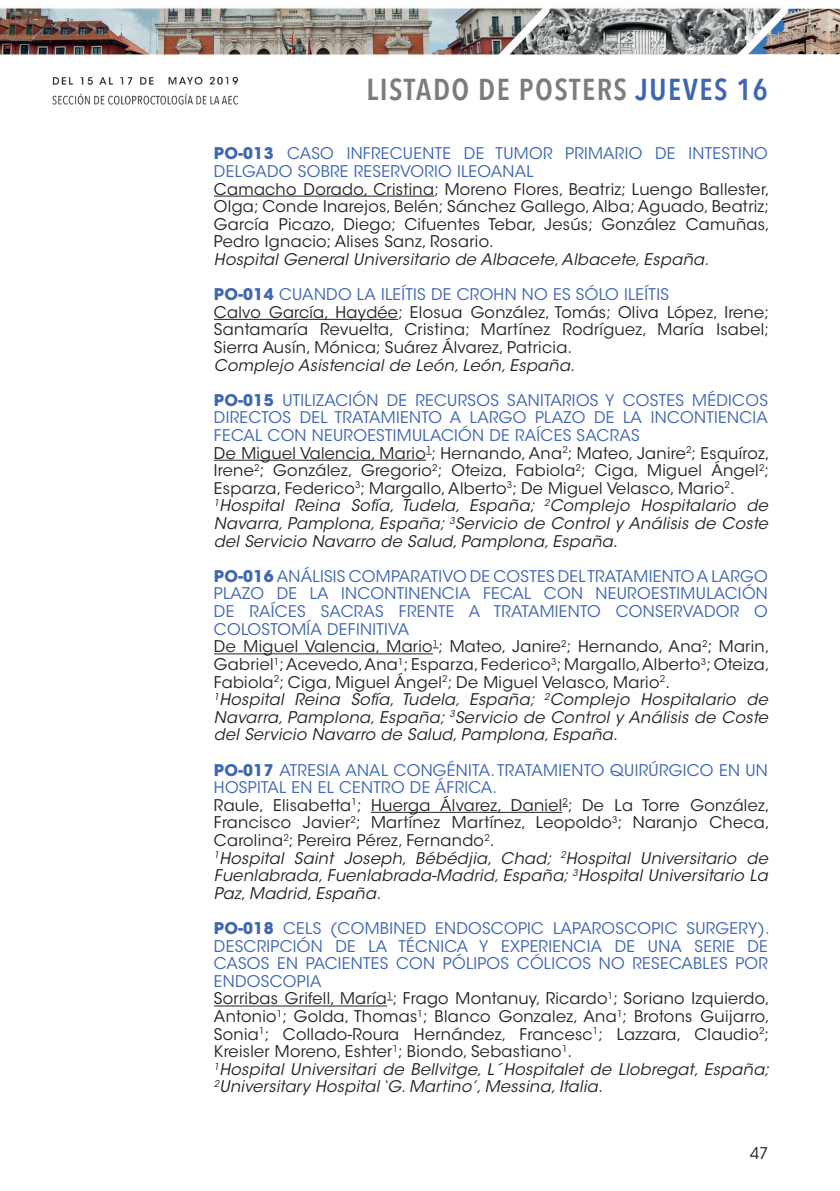
<style>
.page{position:relative;width:840px;height:1191px;background:#fff}
.page>*{position:absolute;margin:0;border:0;box-sizing:border-box;transform-origin:0 0}
.t1{font:600 condensed 30px "Avenir Next LT Pro";letter-spacing:.05em;color:#7a7c7f}
.t2{font:16px/17.6px "ITC Avant Garde Std";letter-spacing:.02em;color:#231f20}
.t3{font:italic 16px "ITC Avant Garde Std";letter-spacing:.02em;color:#231f20}
.t4{font:16px/17.6px "ITC Avant Garde Std";letter-spacing:.02em;color:#3e66b1}
.s1{color:#3e66b1}
.s2{font-weight:700}
.s3{font-weight:700;color:#3e66b1}
.s4{font-style:italic}
</style>
<div class="page">
<img style="left:0;top:8px;width:839px;height:47px">
<img style="left:52px;top:76px;width:187px;height:29px">
<hr style="left:214px;top:196px;width:220px;height:1px;background:#231f20">
<hr style="left:214px;top:319px;width:184px;height:1px;background:#231f20">
<hr style="left:214px;top:460px;width:212px;height:1px;background:#231f20">
<hr style="left:214px;top:653px;width:219px;height:1px;background:#231f20">
<hr style="left:371px;top:812px;width:191px;height:1px;background:#231f20">
<hr style="left:214px;top:1005px;width:173px;height:1px;background:#231f20">
<h1 class="t1" style="left:366px;top:71px;width:403px">LISTADO DE POSTERS <span class="s1">JUEVES 16</span></h1>
<p class="t4" style="left:214px;top:145px;width:555px"><span class="s2">PO-013</span> CASO INFRECUENTE DE TUMOR PRIMARIO DE INTESTINO<br>DELGADO SOBRE RESERVORIO ILEOANAL</p>
<p class="t2" style="left:214px;top:180px;width:557px;text-align:justify">Camacho Dorado, Cristina; Moreno Flores, Beatriz; Luengo Ballester, Olga; Conde Inarejos, Belén; Sánchez Gallego, Alba; Aguado, Beatriz; García Picazo, Diego; Cifuentes Tebar, Jesús; González Camuñas, Pedro Ignacio; Alises Sanz, Rosario.</p>
<p class="t3" style="left:214px;top:249px;width:496px">Hospital General Universitario de Albacete, Albacete, España.</p>
<p class="t2" style="left:214px;top:286px;width:556px"><span class="s3">PO-014</span> <span class="s1">CUANDO LA ILEÍTIS DE CROHN NO ES SÓLO ILEÍTIS<br></span>Calvo García, Haydée; Elosua González, Tomás; Oliva López, Irene; Santamaría Revuelta, Cristina; Martínez Rodríguez, María Isabel; Sierra Ausín, Mónica; Suárez Álvarez, Patricia.</p>
<p class="t3" style="left:214px;top:355px;width:362px">Complejo Asistencial de León, León, España.</p>
<p class="t2" style="left:214px;top:391px;width:557px"><span class="s3">PO-015</span> <span class="s1">UTILIZACIÓN DE RECURSOS SANITARIOS Y COSTES MÉDICOS DIRECTOS DEL TRATAMIENTO A LARGO PLAZO DE LA INCONTIENCIA FECAL CON NEUROESTIMULACIÓN DE RAÍCES SACRAS<br></span>De Miguel Valencia, Mario<sup>1</sup>; Hernando, Ana<sup>2</sup>; Mateo, Janire<sup>2</sup>; Esquíroz, Irene<sup>2</sup>; González, Gregorio<sup>2</sup>; Oteiza, Fabiola<sup>2</sup>; Ciga, Miguel Ángel<sup>2</sup>; Esparza, Federico<sup>3</sup>; Margallo, Alberto<sup>3</sup>; De Miguel Velasco, Mario<sup>2</sup>.<br><sup>1</sup><span class="s4">Hospital Reina Sofía, Tudela, España;</span> <sup>2</sup><span class="s4">Complejo Hospitalario de Navarra, Pamplona, España;</span> <sup>3</sup><span class="s4">Servicio de Control y Análisis de Coste del Servicio Navarro de Salud, Pamplona, España.</span></p>
<p class="t2" style="left:214px;top:567px;width:557px"><span class="s3">PO-016</span> <span class="s1">ANÁLISIS COMPARATIVO DE COSTES DEL TRATAMIENTO A LARGO PLAZO DE LA INCONTINENCIA FECAL CON NEUROESTIMULACIÓN DE RAÍCES SACRAS FRENTE A TRATAMIENTO CONSERVADOR O COLOSTOMÍA DEFINITIVA<br></span>De Miguel Valencia, Mario<sup>1</sup>; Mateo, Janire<sup>2</sup>; Hernando, Ana<sup>2</sup>; Marin, Gabriel<sup>1</sup>; Acevedo, Ana<sup>1</sup>; Esparza, Federico<sup>3</sup>; Margallo, Alberto<sup>3</sup>; Oteiza, Fabiola<sup>2</sup>; Ciga, Miguel Ángel<sup>2</sup>; De Miguel Velasco, Mario<sup>2</sup>.<br><sup>1</sup><span class="s4">Hospital Reina Sofía, Tudela, España;</span> <sup>2</sup><span class="s4">Complejo Hospitalario de Navarra, Pamplona, España;</span> <sup>3</sup><span class="s4">Servicio de Control y Análisis de Coste del Servicio Navarro de Salud, Pamplona, España.</span></p>
<p class="t2" style="left:214px;top:761px;width:557px"><span class="s3">PO-017</span> <span class="s1">ATRESIA ANAL CONGÉNITA. TRATAMIENTO QUIRÚRGICO EN UN HOSPITAL EN EL CENTRO DE ÁFRICA.<br></span>Raule, Elisabetta<sup>1</sup>; Huerga Álvarez, Daniel<sup>2</sup>; De La Torre González, Francisco Javier<sup>2</sup>; Martínez Martínez, Leopoldo<sup>3</sup>; Naranjo Checa, Carolina<sup>2</sup>; Pereira Pérez, Fernando<sup>2</sup>.<br><sup>1</sup><span class="s4">Hospital Saint Joseph, Bébédjia, Chad;</span> <sup>2</sup><span class="s4">Hospital Universitario de Fuenlabrada, Fuenlabrada-Madrid, España;</span> <sup>3</sup><span class="s4">Hospital Universitario La Paz, Madrid, España.</span></p>
<p class="t2" style="left:214px;top:919px;width:557px"><span class="s3">PO-018</span> <span class="s1">CELS (COMBINED ENDOSCOPIC LAPAROSCOPIC SURGERY).<br>DESCRIPCIÓN DE LA TÉCNICA Y EXPERIENCIA DE UNA SERIE DE CASOS EN PACIENTES CON PÓLIPOS CÓLICOS NO RESECABLES POR ENDOSCOPIA<br></span>Sorribas Grifell, María<sup>1</sup>; Frago Montanuy, Ricardo<sup>1</sup>; Soriano Izquierdo, Antonio<sup>1</sup>; Golda, Thomas<sup>1</sup>; Blanco Gonzalez, Ana<sup>1</sup>; Brotons Guijarro, Sonia<sup>1</sup>; Collado-Roura Hernández, Francesc<sup>1</sup>; Lazzara, Claudio<sup>2</sup>; Kreisler Moreno, Eshter<sup>1</sup>; Biondo, Sebastiano<sup>1</sup>.<br><sup>1</sup><span class="s4">Hospital Universitari de Bellvitge, L´Hospitalet de Llobregat, España; </span><sup>2</sup><span class="s4">Universitary Hospital ‘G. Martino’, Messina, Italia.</span></p>
<p class="t2" style="left:749px;top:1145px;width:20px">47</p>
</div>
